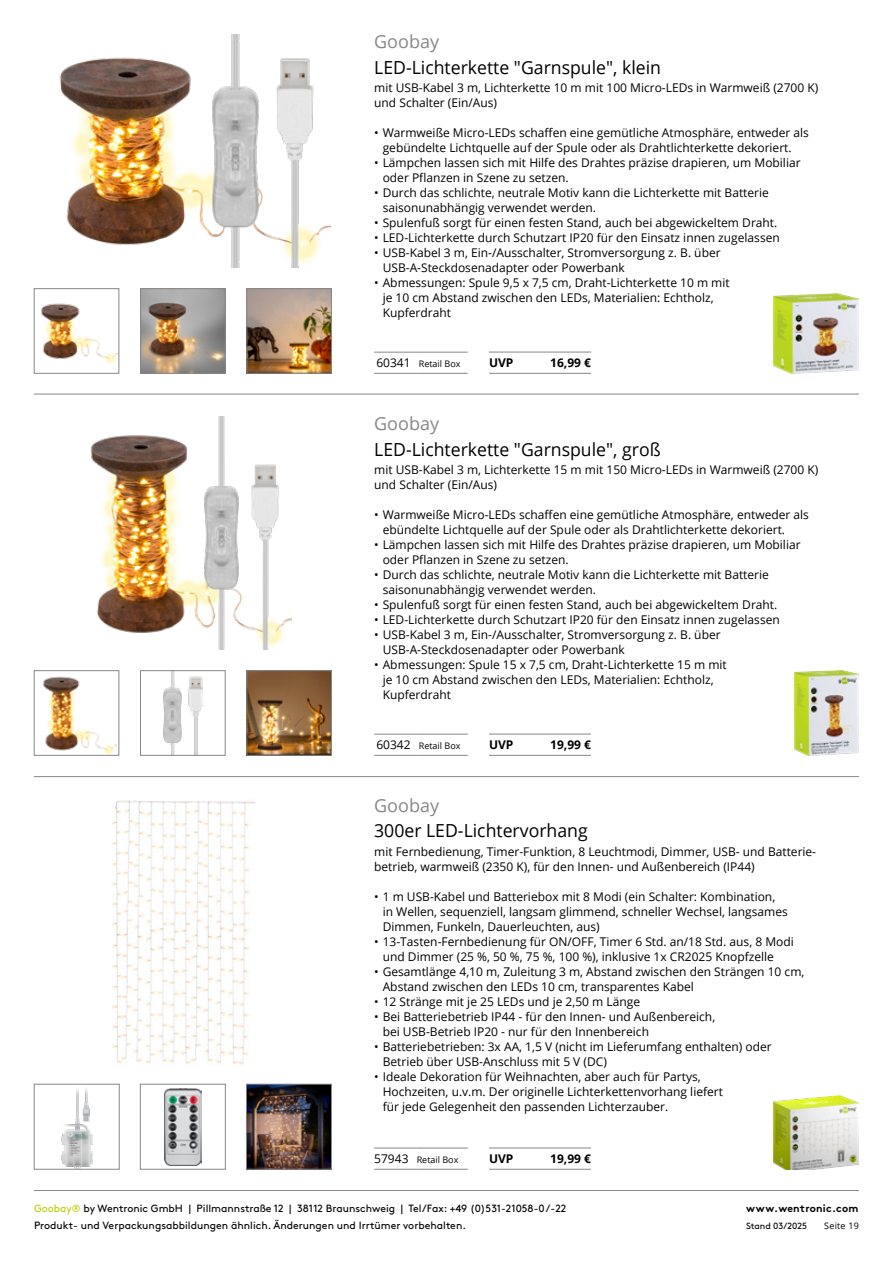
<style>
.page{position:relative;width:893px;height:1263px;background:#fff}
.page>*{position:absolute;margin:0;border:0;box-sizing:border-box;transform-origin:0 0}
.t1{font:18px "Open Sans";color:#000}
.t2{font:18px "Open Sans";color:#868786}
.t3{font:12px/15px "Open Sans";color:#000}
.t4{font:700 12px "Open Sans";color:#000}
.t5{font:10.5px/16.8px "Brown";color:#000}
.t6{font:700 10.5px "Brown";letter-spacing:.025em;color:#000}
.t7{font:9px "Open Sans";color:#000}
.t8{font:9px "Brown";color:#000}
.s1{font-size:12px}
.s2{color:#bbcf00}
</style>
<div class="page">
<hr style="left:34px;top:1190px;width:825px;height:1px;background:#868786">
<hr style="left:34px;top:776px;width:825px;height:1px;background:#868786">
<hr style="left:34px;top:394px;width:825px;height:1px;background:#868786">
<hr style="left:374px;top:352px;width:43px;height:1px;background:#868786">
<hr style="left:417px;top:352px;width:51px;height:1px;background:#868786">
<hr style="left:374px;top:373px;width:43px;height:1px;background:#868786">
<hr style="left:417px;top:373px;width:51px;height:1px;background:#868786">
<hr style="left:374px;top:734px;width:43px;height:1px;background:#868786">
<hr style="left:417px;top:734px;width:51px;height:1px;background:#868786">
<hr style="left:374px;top:755px;width:43px;height:1px;background:#868786">
<hr style="left:417px;top:755px;width:51px;height:1px;background:#868786">
<img style="left:59px;top:34px;width:272px;height:234px">
<img style="left:142px;top:290px;width:81px;height:81px">
<div style="left:140px;top:288px;width:85px;height:85px;border:1px solid #868786"></div>
<img style="left:249px;top:290px;width:81px;height:81px">
<div style="left:247px;top:288px;width:85px;height:85px;border:1px solid #868786"></div>
<img style="left:774px;top:293px;width:85px;height:80px">
<img style="left:41px;top:303px;width:76px;height:61px">
<div style="left:34px;top:288px;width:85px;height:85px;border:1px solid #868786"></div>
<img style="left:90px;top:416px;width:202px;height:234px">
<img style="left:163px;top:672px;width:39px;height:81px">
<div style="left:140px;top:670px;width:85px;height:85px;border:1px solid #868786"></div>
<img style="left:43px;top:676px;width:73px;height:77px">
<div style="left:34px;top:670px;width:85px;height:85px;border:1px solid #868786"></div>
<img style="left:249px;top:672px;width:81px;height:81px">
<div style="left:247px;top:670px;width:85px;height:85px;border:1px solid #868786"></div>
<img style="left:794px;top:670px;width:65px;height:85px">
<img style="left:111px;top:800px;width:144px;height:265px">
<img style="left:248px;top:1086px;width:82px;height:81px">
<div style="left:246px;top:1084px;width:86px;height:85px;border:1px solid #868786"></div>
<img style="left:61px;top:1088px;width:32px;height:79px">
<div style="left:34px;top:1084px;width:85px;height:85px;border:1px solid #868786"></div>
<img style="left:164px;top:1088px;width:37px;height:77px">
<div style="left:140px;top:1084px;width:86px;height:85px;border:1px solid #868786"></div>
<img style="left:774px;top:1096px;width:85px;height:73px">
<hr style="left:374px;top:1148px;width:43px;height:1px;background:#868786">
<hr style="left:374px;top:1169px;width:43px;height:1px;background:#868786">
<hr style="left:417px;top:1148px;width:51px;height:1px;background:#868786">
<hr style="left:417px;top:1169px;width:51px;height:1px;background:#868786">
<hr style="left:489px;top:352px;width:51px;height:1px;background:#868786">
<hr style="left:540px;top:352px;width:51px;height:1px;background:#868786">
<hr style="left:489px;top:373px;width:51px;height:1px;background:#868786">
<hr style="left:540px;top:373px;width:51px;height:1px;background:#868786">
<hr style="left:489px;top:734px;width:51px;height:1px;background:#868786">
<hr style="left:540px;top:734px;width:51px;height:1px;background:#868786">
<hr style="left:489px;top:755px;width:51px;height:1px;background:#868786">
<hr style="left:540px;top:755px;width:51px;height:1px;background:#868786">
<hr style="left:489px;top:1148px;width:51px;height:1px;background:#868786">
<hr style="left:540px;top:1148px;width:51px;height:1px;background:#868786">
<hr style="left:489px;top:1169px;width:51px;height:1px;background:#868786">
<hr style="left:540px;top:1169px;width:51px;height:1px;background:#868786">
<h1 class="t2" style="left:374px;top:29px;width:66px">Goobay</h1>
<h1 class="t1" style="left:374px;top:55px;width:288px">LED-Lichterkette "Garnspule", klein</h1>
<p class="t3" style="left:374px;top:80px;width:446px;line-height:14.4px">mit USB-Kabel 3 m, Lichterkette 10 m mit 100 Micro-LEDs in Warmweiß (2700 K) und Schalter (Ein/Aus)</p>
<p class="t3" style="left:383px;top:125px;width:428px;text-indent:-9px">• Warmweiße Micro-LEDs schaffen eine gemütliche Atmosphäre, entweder als gebündelte Lichtquelle auf der Spule oder als Drahtlichterkette dekoriert.</p>
<p class="t3" style="left:383px;top:155px;width:419px;text-indent:-9px">• Lämpchen lassen sich mit Hilfe des Drahtes präzise drapieren, um Mobiliar oder Pflanzen in Szene zu setzen.</p>
<p class="t3" style="left:383px;top:185px;width:388px;text-indent:-9px">• Durch das schlichte, neutrale Motiv kann die Lichterkette mit Batterie saisonunabhängig verwendet werden.</p>
<p class="t3" style="left:374px;top:215px;width:405px">• Spulenfuß sorgt für einen festen Stand, auch bei abgewickeltem Draht.</p>
<p class="t3" style="left:374px;top:230px;width:407px">• LED-Lichterkette durch Schutzart IP20 für den Einsatz innen zugelassen</p>
<p class="t3" style="left:383px;top:245px;width:339px;text-indent:-9px">• USB-Kabel 3 m, Ein-/Ausschalter, Stromversorgung z. B. über<br>USB-A-Steckdosenadapter oder Powerbank</p>
<p class="t3" style="left:383px;top:275px;width:349px;text-indent:-9px">• Abmessungen: Spule 9,5 x 7,5 cm, Draht-Lichterkette 10 m mit je 10 cm Abstand zwischen den LEDs, Materialien: Echtholz,<br>Kupferdraht</p>
<p class="t7" style="left:376px;top:358px;width:86px"><span class="s1">60341</span> Retail Box</p>
<p class="t4" style="left:489px;top:354px;width:26px">UVP</p>
<p class="t4" style="left:550px;top:354px;width:42px">16,99 €</p>
<h1 class="t2" style="left:374px;top:411px;width:66px">Goobay</h1>
<h1 class="t1" style="left:374px;top:437px;width:288px">LED-Lichterkette "Garnspule", groß</h1>
<p class="t3" style="left:374px;top:462px;width:446px;line-height:14.4px">mit USB-Kabel 3 m, Lichterkette 15 m mit 150 Micro-LEDs in Warmweiß (2700 K) und Schalter (Ein/Aus)</p>
<p class="t3" style="left:383px;top:506px;width:428px;text-indent:-9px">• Warmweiße Micro-LEDs schaffen eine gemütliche Atmosphäre, entweder als ebündelte Lichtquelle auf der Spule oder als Drahtlichterkette dekoriert.</p>
<p class="t3" style="left:383px;top:536px;width:419px;text-indent:-9px">• Lämpchen lassen sich mit Hilfe des Drahtes präzise drapieren, um Mobiliar oder Pflanzen in Szene zu setzen.</p>
<p class="t3" style="left:383px;top:566px;width:388px;text-indent:-9px">• Durch das schlichte, neutrale Motiv kann die Lichterkette mit Batterie saisonunabhängig verwendet werden.</p>
<p class="t3" style="left:374px;top:596px;width:405px">• Spulenfuß sorgt für einen festen Stand, auch bei abgewickeltem Draht.</p>
<p class="t3" style="left:374px;top:611px;width:407px">• LED-Lichterkette durch Schutzart IP20 für den Einsatz innen zugelassen</p>
<p class="t3" style="left:383px;top:626px;width:339px;text-indent:-9px">• USB-Kabel 3 m, Ein-/Ausschalter, Stromversorgung z. B. über<br>USB-A-Steckdosenadapter oder Powerbank</p>
<p class="t3" style="left:383px;top:656px;width:346px;text-indent:-9px">• Abmessungen: Spule 15 x 7,5 cm, Draht-Lichterkette 15 m mit je 10 cm Abstand zwischen den LEDs, Materialien: Echtholz,<br>Kupferdraht</p>
<p class="t7" style="left:376px;top:740px;width:86px"><span class="s1">60342</span> Retail Box</p>
<p class="t4" style="left:489px;top:736px;width:26px">UVP</p>
<p class="t4" style="left:550px;top:736px;width:42px">19,99 €</p>
<h1 class="t2" style="left:374px;top:793px;width:66px">Goobay</h1>
<h1 class="t1" style="left:374px;top:819px;width:215px">300er LED-Lichtervorhang</h1>
<p class="t3" style="left:374px;top:844px;width:443px;line-height:14.4px">mit Fernbedienung, Timer-Funktion, 8 Leuchtmodi, Dimmer, USB- und Batterie&shy;betrieb, warmweiß (2350 K), für den Innen- und Außenbereich (IP44)</p>
<p class="t3" style="left:383px;top:888px;width:407px;text-indent:-9px">• 1 m USB-Kabel und Batteriebox mit 8 Modi (ein Schalter: Kombination, in Wellen, sequenziell, langsam glimmend, schneller Wechsel, langsames<br>Dimmen, Funkeln, Dauerleuchten, aus)</p>
<p class="t3" style="left:383px;top:933px;width:413px;text-indent:-9px">• 13-Tasten-Fernbedienung für ON/OFF, Timer 6 Std. an/18 Std. aus, 8 Modi und Dimmer (25 %, 50 %, 75 %, 100 %), inklusive 1x CR2025 Knopfzelle</p>
<p class="t3" style="left:383px;top:963px;width:423px;text-indent:-9px">• Gesamtlänge 4,10 m, Zuleitung 3 m, Abstand zwischen den Strängen 10 cm,<br>Abstand zwischen den LEDs 10 cm, transparentes Kabel</p>
<p class="t3" style="left:374px;top:993px;width:267px">• 12 Stränge mit je 25 LEDs und je 2,50 m Länge</p>
<p class="t3" style="left:383px;top:1008px;width:334px;text-indent:-9px">• Bei Batteriebetrieb IP44 - für den Innen- und Außenbereich, bei USB-Betrieb IP20 - nur für den Innenbereich</p>
<p class="t3" style="left:383px;top:1038px;width:390px;text-indent:-9px">• Batteriebetrieben: 3x AA, 1,5 V (nicht im Lieferumfang enthalten) oder<br>Betrieb über USB-Anschluss mit 5 V (DC)</p>
<p class="t3" style="left:383px;top:1068px;width:342px;text-indent:-9px">• Ideale Dekoration für Weihnachten, aber auch für Partys,<br>Hochzeiten, u.v.m. Der originelle Lichterkettenvorhang liefert für jede Gelegenheit den passenden Lichterzauber.</p>
<p class="t7" style="left:374px;top:1154px;width:86px"><span class="s1">57943</span> Retail Box</p>
<p class="t4" style="left:489px;top:1150px;width:26px">UVP</p>
<p class="t4" style="left:550px;top:1150px;width:42px">19,99 €</p>
<p class="t5" style="left:34px;top:1199px;width:534px"><span class="s2">Goobay®</span> by Wentronic GmbH | Pillmannstraße 12 | 38112 Braunschweig | Tel/Fax: +49 (0)531-21058-0 /-22<br>Produkt- und Verpackungsabbildungen ähnlich. Änderungen und Irrtümer vorbehalten.</p>
<p class="t6" style="left:746px;top:1199px;width:114px">www.wentronic.com</p>
<p class="t8" style="left:746px;top:1219px;width:62px">Stand 03/2025</p>
<p class="t7" style="left:824px;top:1219px;width:36px">Seite 19</p>
</div>
